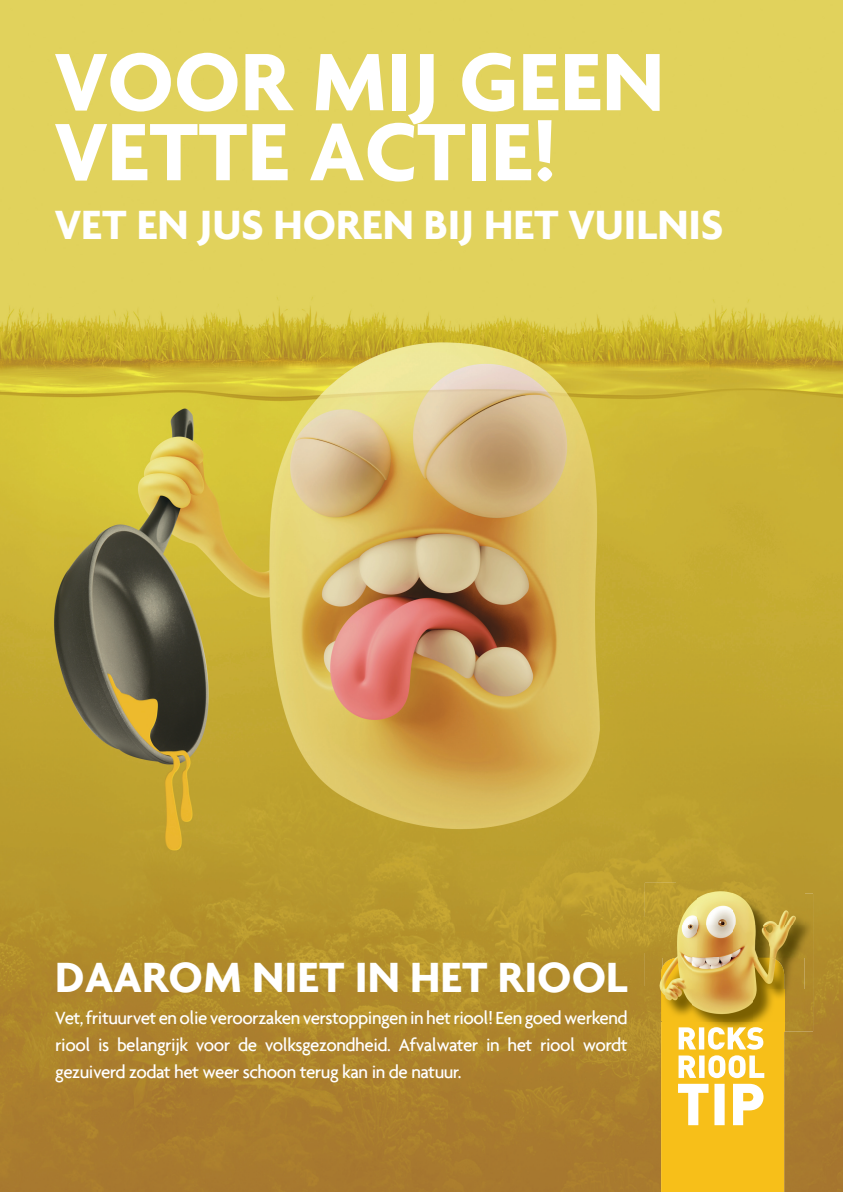
<style>
.page{position:relative;width:843px;height:1192px;background:#fff}
.page>*{position:absolute;margin:0;border:0;box-sizing:border-box;transform-origin:0 0}
.t1{font:700 88px/70px "Agenda";color:#fff}
.t2{font:700 45.5px "Agenda";color:#fff}
.t3{font:700 44px "Agenda";color:#fff}
.t4{font:500 19px/27px "Agenda";letter-spacing:-.025em;color:#fff;text-align:justify}
</style>
<div class="page">
<img style="left:0;top:0;width:843px;height:1191px">
<img style="left:784px;top:893px;width:29px;height:138px">
<img style="left:645px;top:882px;width:31px;height:35px">
<img style="left:676px;top:882px;width:128px;height:11px">
<img style="left:645px;top:917px;width:17px;height:103px">
<img style="left:662px;top:893px;width:142px;height:64px">
<img style="left:784px;top:957px;width:20px;height:31px">
<img style="left:784px;top:988px;width:20px;height:32px">
<svg style="left:661px;top:957px;width:123px;height:234px;background:#ecc143"></svg>
<h1 class="t1" style="left:55px;top:45px;width:610px">VOOR MIJ GEEN<br>VETTE ACTIE!</h1>
<h3 class="t3" style="left:55px;top:198px;width:669px">VET EN JUS HOREN BIJ HET VUILNIS</h3>
<h2 class="t2" style="left:55px;top:948px;width:574px">DAAROM NIET IN HET RIOOL</h2>
<p class="t4" style="left:55px;top:1003px;width:574px">Vet, frituurvet en olie veroorzaken verstoppingen in het riool! Een goed werkend riool is belangrijk voor de volksgezondheid. Afvalwater in het riool wordt gezuiverd zodat het weer schoon terug kan in de natuur.</p>
</div>
